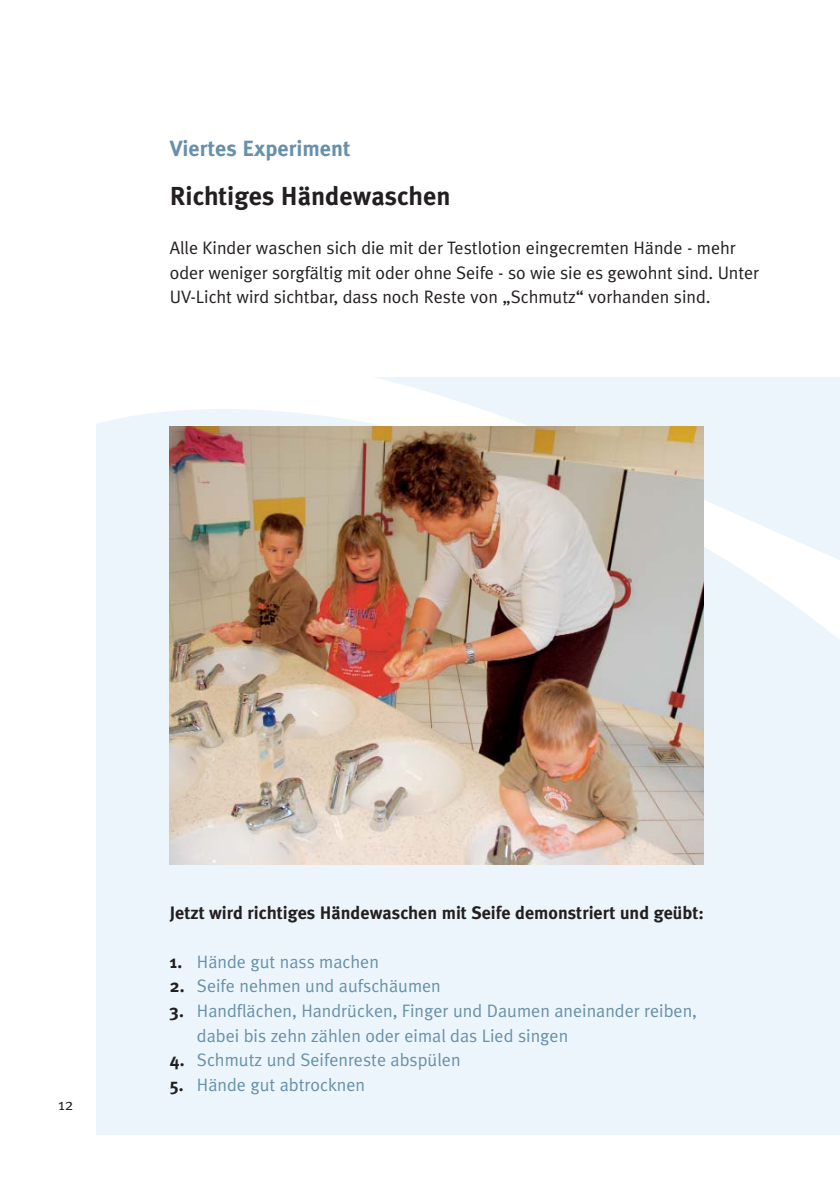
<style>
.page{position:relative;width:840px;height:1191px;background:#fff}
.page>*{position:absolute;margin:0;border:0;box-sizing:border-box;transform-origin:0 0}
.t1{font:700 26px "Meta Plus";color:#231f20}
.t2{font:700 22px "Meta Plus";color:#6890aa}
.t3{font:18px/24.6px "Meta Plus Normal";color:#6890aa}
.t4{font:18px/24.6px "Meta Plus Normal";color:#231f20}
.t5{font:700 18px "Meta Plus";color:#231f20}
.t6{font:16px "Meta Plus Normal";color:#231f20}
.s1{font-family:"Meta Plus";font-weight:700;color:#231f20}
</style>
<div class="page">
<div style="left:96px;top:377px;width:743px;height:757px;background:#ecf5fc"></div>
<svg style="left:96px;top:377px;width:743px;height:488px"></svg>
<img style="left:170px;top:426px;width:532px;height:438px">
<p class="t2" style="left:170px;top:139px;width:182px">Viertes Experiment</p>
<h1 class="t1" style="left:170px;top:186px;width:282px">Richtiges Händewaschen</h1>
<p class="t4" style="left:170px;top:237px;width:590px">Alle Kinder waschen sich die mit der Testlotion eingecremten Hände - mehr oder weniger sorgfältig mit oder ohne Seife - so wie sie es gewohnt sind. Unter<br>UV-Licht wird sichtbar, dass noch Reste von „Schmutz“ vorhanden sind.</p>
<p class="t6" style="left:58px;top:1098px;width:17px">12</p>
<p class="t5" style="left:170px;top:905px;width:535px">Jetzt wird richtiges Händewaschen mit Seife demonstriert und geübt:</p>
<p class="t3" style="left:170px;top:950px;width:210px"><span class="s1">1.</span> Hände gut nass machen</p>
<p class="t3" style="left:170px;top:975px;width:272px"><span class="s1">2.</span> Seife nehmen und aufschäumen</p>
<p class="t3" style="left:197px;top:999px;width:501px;text-indent:-27px"><span class="s1">3.</span> Handflächen, Handrücken, Finger und Daumen aneinander reiben, dabei bis zehn zählen oder eimal das Lied singen</p>
<p class="t3" style="left:170px;top:1049px;width:292px"><span class="s1">4.</span> Schmutz und Seifenreste abspülen</p>
<p class="t3" style="left:170px;top:1073px;width:197px"><span class="s1">5.</span> Hände gut abtrocknen</p>
</div>
